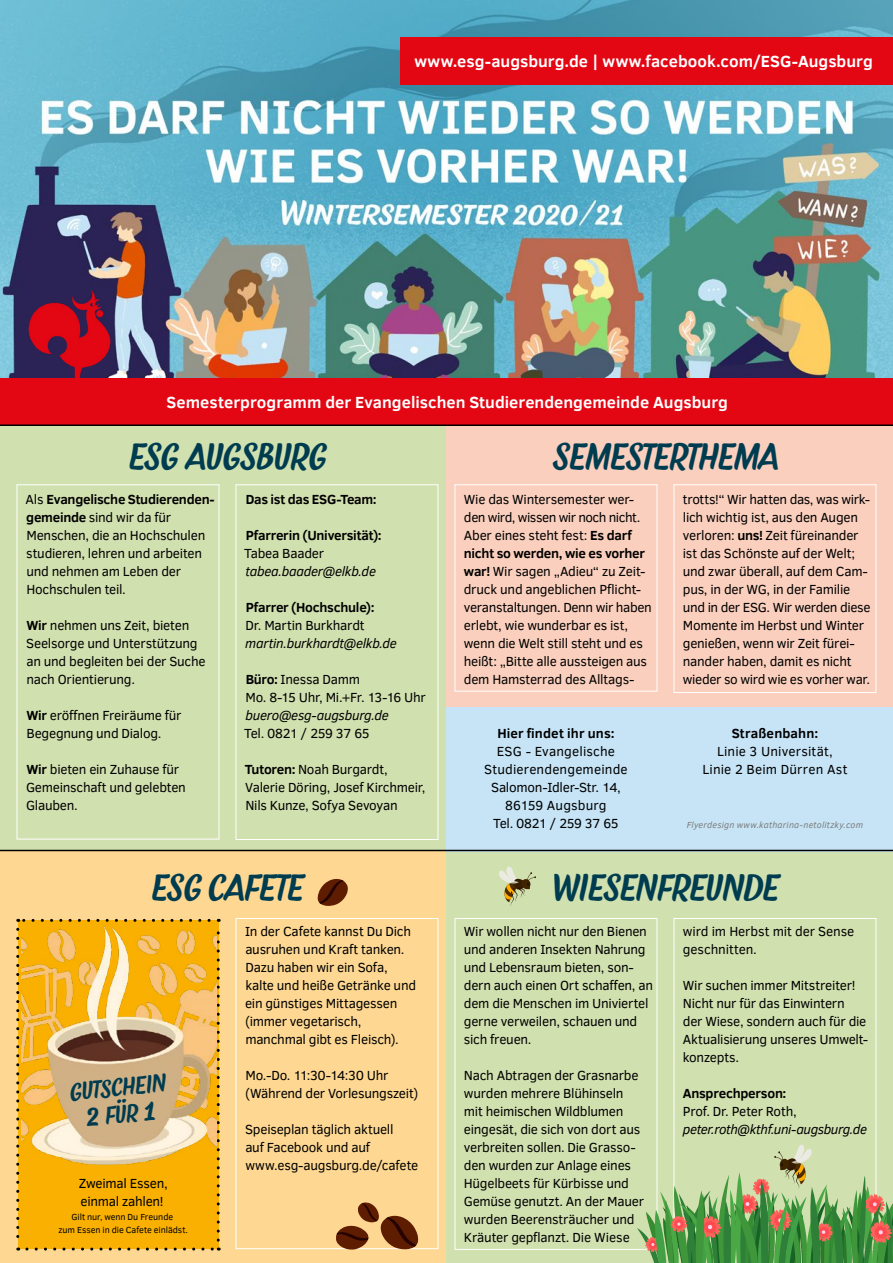
<style>
.page{position:relative;width:893px;height:1263px;background:#fff}
.page>*{position:absolute;margin:0;border:0;box-sizing:border-box;transform-origin:0 0}
.t1{font:45px "Black Script Caps";letter-spacing:-.01em;color:#003c50}
.t2{font:30px/27px "Black Script Caps";color:#003c50;text-align:center}
.t3{font:700 16.5px "Clear Sans";color:#fff}
.t4{font:13.5px/18px "Clear Sans";letter-spacing:-.02em;color:#000}
.t5{font:13.5px/18px "Clear Sans";letter-spacing:.01em;color:#000;text-align:center}
.t6{font:italic 13.5px "Clear Sans";letter-spacing:-.02em;color:#000}
.t7{font:700 13.5px "Clear Sans";letter-spacing:-.015em;color:#000}
.t8{font:700 13.5px "Clear Sans";letter-spacing:.01em;color:#000}
.t9{font:9px/13.5px "Clear Sans";letter-spacing:-.005em;color:#000;text-align:center}
.t10{font:italic 9px "Clear Sans";letter-spacing:.025em;color:#7c7b7b}
.s1{font-weight:700}
.s2{font-size:37.5px}
</style>
<div class="page">
<div style="left:0;top:850px;width:446px;height:413px;background:#fed892"></div>
<div style="left:446px;top:850px;width:447px;height:413px;background:#d1e0af"></div>
<div style="left:0;top:425px;width:446px;height:425px;background:#d1e0af"></div>
<div style="left:446px;top:425px;width:447px;height:282px;background:#facfbd"></div>
<div style="left:446px;top:707px;width:447px;height:144px;background:#c6e4f6"></div>
<img style="left:0;top:0;width:893px;height:378px">
<div style="left:400px;top:37px;width:493px;height:47px;background:#e30613"></div>
<img style="left:20px;top:286px;width:99px;height:92px">
<div style="left:0;top:378px;width:893px;height:47px;background:#e30613"></div>
<div style="left:674px;top:484px;width:202px;height:209px;border:1px solid #fff"></div>
<div style="left:455px;top:484px;width:202px;height:207px;border:1px solid #fff"></div>
<div style="left:236px;top:918px;width:202px;height:331px;border:1px solid #fff"></div>
<div style="left:17px;top:484px;width:202px;height:355px;border:1px solid #fff"></div>
<div style="left:236px;top:484px;width:202px;height:356px;border:1px solid #fff"></div>
<div style="left:455px;top:918px;width:202px;height:332px;border:1px solid #fff"></div>
<div style="left:18px;top:920px;width:200px;height:329px;background:#f9b000"></div>
<svg style="left:16px;top:929px;width:3px;height:321px"></svg>
<svg style="left:27px;top:1247px;width:192px;height:3px"></svg>
<svg style="left:217px;top:919px;width:3px;height:321px"></svg>
<svg style="left:18px;top:919px;width:191px;height:3px"></svg>
<img style="left:21px;top:925px;width:196px;height:253px">
<svg style="left:499px;top:866px;width:37px;height:40px"></svg>
<svg style="left:637px;top:1144px;width:256px;height:119px"></svg>
<svg style="left:336px;top:1202px;width:83px;height:48px"></svg>
<svg style="left:317px;top:879px;width:31px;height:27px"></svg>
<hr style="left:0;top:424px;width:893px;height:2px;background:#000">
<hr style="left:0;top:850px;width:893px;height:1px;background:#000">
<p class="t3" style="left:414px;top:49px;width:460px">www.esg-augsburg.de | www.facebook.com/ESG-Augsburg</p>
<p class="t3" style="left:167px;top:390px;width:563px">Semesterprogramm der Evangelischen Studierendengemeinde Augsburg</p>
<h1 class="t1" style="left:129px;top:425px;width:199px">ESG AUGSBURG</h1>
<h1 class="t1" style="left:552px;top:424px;width:228px">SEMESTERTHEMA</h1>
<p class="t4" style="left:26px;top:490px;width:191px">Als <span class="s1">Evangelische Studierenden&shy;gemeinde</span> sind wir da für<br>Menschen, die an Hochschulen studieren, lehren und arbeiten und nehmen am Leben der<br>Hochschulen teil.</p>
<p class="t4" style="left:26px;top:616px;width:181px"><span class="s1">Wir</span> nehmen uns Zeit, bieten<br>Seelsorge und Unterstützung an und begleiten bei der Suche nach Orientierung.</p>
<p class="t4" style="left:26px;top:706px;width:157px"><span class="s1">Wir</span> eröffnen Freiräume für<br>Begegnung und Dialog.</p>
<p class="t4" style="left:26px;top:760px;width:161px"><span class="s1">Wir</span> bieten ein Zuhause für<br>Gemeinschaft und gelebten<br>Glauben.</p>
<p class="t7" style="left:246px;top:489px;width:132px">Das ist das ESG-Team:</p>
<p class="t7" style="left:246px;top:525px;width:138px">Pfarrerin (Universität):</p>
<p class="t4" style="left:244px;top:544px;width:81px">Tabea Baader</p>
<p class="t6" style="left:245px;top:562px;width:132px">tabea.baader@elkb.de</p>
<p class="t7" style="left:246px;top:597px;width:130px">Pfarrer (Hochschule):</p>
<p class="t4" style="left:246px;top:616px;width:121px">Dr. Martin Burkhardt</p>
<p class="t6" style="left:245px;top:634px;width:153px">martin.burkhardt@elkb.de</p>
<p class="t4" style="left:245px;top:670px;width:182px"><span class="s1">Büro:</span> Inessa Damm<br>Mo. 8-15 Uhr, Mi.+Fr. 13-16 Uhr</p>
<p class="t6" style="left:245px;top:706px;width:145px">buero@esg-augsburg.de</p>
<p class="t4" style="left:244px;top:724px;width:127px">Tel. 0821 / 259 37 65</p>
<p class="t4" style="left:245px;top:760px;width:182px"><span class="s1">Tutoren:</span> Noah Burgardt,<br>Valerie Döring, Josef Kirchmeir,<br>Nils Kunze, Sofya Sevoyan</p>
<p class="t4" style="left:464px;top:490px;width:189px">Wie das Wintersemester wer&shy;den wird, wissen wir noch nicht.<br>Aber eines steht fest: <span class="s1">Es darf nicht so werden, wie es vorher war!</span> Wir sagen „Adieu“ zu Zeit&shy;druck und angeblichen Pflicht&shy;veranstaltungen. Denn wir haben erlebt, wie wunderbar es ist, wenn die Welt still steht und es heißt: „Bitte alle aussteigen aus dem Hamsterrad des Alltags-</p>
<p class="t8" style="left:497px;top:723px;width:119px">Hier findet ihr uns:</p>
<p class="t5" style="left:484px;top:742px;width:145px">ESG - Evangelische<br>Studierendengemeinde<br>Salomon-Idler-Str. 14,<br>86159 Augsburg<br>Tel. 0821 / 259 37 65</p>
<p class="t4" style="left:683px;top:490px;width:189px">trotts!“ Wir hatten das, was wirk&shy;lich wichtig ist, aus den Augen verloren: <span class="s1">uns!</span> Zeit füreinander ist das Schönste auf der Welt; und zwar überall, auf dem Cam&shy;pus, in der WG, in der Familie und in der ESG. Wir werden diese<br>Momente im Herbst und Winter genießen, wenn wir Zeit fürei&shy;nander haben, damit es nicht wieder so wird wie es vorher war.</p>
<p class="t8" style="left:732px;top:723px;width:88px">Straßenbahn:</p>
<p class="t5" style="left:702px;top:742px;width:147px">Linie 3 Universität,<br>Linie 2 Beim Dürren Ast</p>
<p class="t10" style="left:687px;top:819px;width:178px">Flyerdesign www.katharina-netolitzky.com</p>
<h1 class="t1" style="left:151px;top:856px;width:154px">ESG CAFETE</h1>
<h1 class="t1" style="left:552px;top:856px;width:228px">WIESENFREUNDE</h1>
<h2 class="t2" style="left:68px;top:1077px;width:98px;rotate:-6deg">GUTSCHEIN<br><span class="s2">2</span> FÜR <span class="s2">1</span></h2>
<p class="t4" style="left:79px;top:1174px;width:90px">Zweimal Essen, einmal zahlen!</p>
<p class="t9" style="left:59px;top:1210px;width:131px">Gilt nur, wenn Du Freunde<br>zum Essen in die Cafete einlädst.</p>
<p class="t4" style="left:245px;top:922px;width:173px">In der Cafete kannst Du Dich ausruhen und Kraft tanken.<br>Dazu haben wir ein Sofa, kalte und heiße Getränke und ein günstiges Mittagessen (immer vegetarisch, manchmal gibt es Fleisch).</p>
<p class="t4" style="left:245px;top:1066px;width:175px">Mo.-Do. 11:30-14:30 Uhr (Während der Vorlesungszeit)</p>
<p class="t4" style="left:245px;top:1120px;width:175px">Speiseplan täglich aktuell<br>auf Facebook und auf www.esg-augsburg.de/cafete</p>
<p class="t4" style="left:464px;top:922px;width:191px">Wir wollen nicht nur den Bienen und anderen Insekten Nahrung und Lebensraum bieten, son&shy;dern auch einen Ort schaffen, an dem die Menschen im Univiertel gerne verweilen, schauen und sich freuen.</p>
<p class="t4" style="left:464px;top:1066px;width:182px">Nach Abtragen der Grasnarbe wurden mehrere Blühinseln mit heimischen Wildblumen eingesät, die sich von dort aus verbreiten sollen. Die Grasso&shy;den wurden zur Anlage eines<br>Hügelbeets für Kürbisse und<br>Gemüse genutzt. An der Mauer wurden Beerensträucher und<br>Kräuter gepflanzt. Die Wiese</p>
<p class="t4" style="left:683px;top:922px;width:173px">wird im Herbst mit der Sense geschnitten.</p>
<p class="t4" style="left:683px;top:976px;width:187px">Wir suchen immer Mitstreiter!<br>Nicht nur für das Einwintern<br>der Wiese, sondern auch für die<br>Aktualisierung unseres Umwelt&shy;konzepts.</p>
<p class="t7" style="left:683px;top:1083px;width:105px">Ansprechperson:</p>
<p class="t4" style="left:683px;top:1102px;width:115px">Prof. Dr. Peter Roth,</p>
<p class="t6" style="left:683px;top:1120px;width:186px">peter.roth@kthf.uni-augsburg.de</p>
</div>
